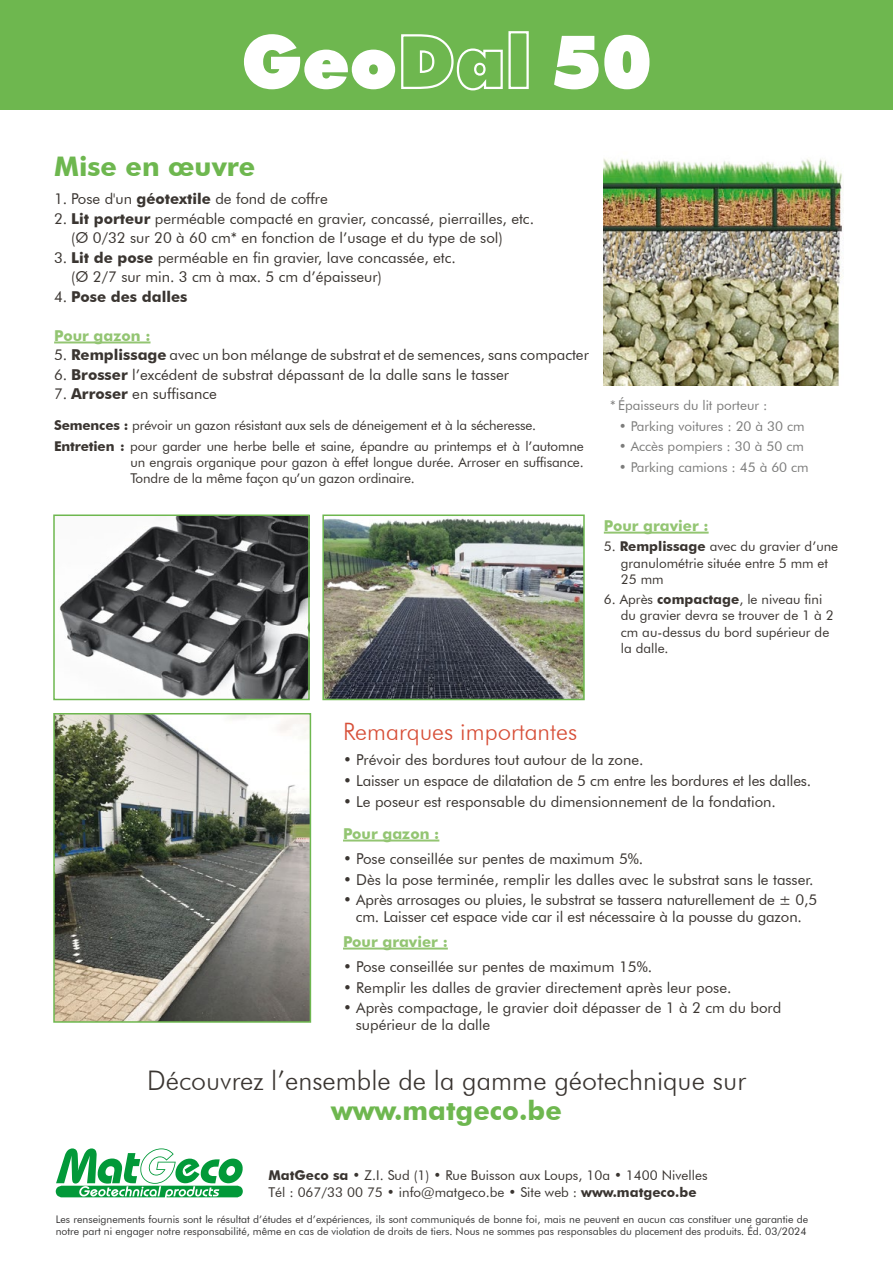
<style>
.page{position:relative;width:893px;height:1263px;background:#fff}
.page>*{position:absolute;margin:0;border:0;box-sizing:border-box;transform-origin:0 0}
.t1{font:900 73.5px "Futura BT";color:#fff}
.t2{font:300 27px "Futura BT";color:#3a3531}
.t3{font:700 27px "Futura BT";color:#6eb74f}
.t4{font:300 24px "Futura BT";color:#d74f38}
.t5{font:15px/19.5px "Futura BT";color:#3a3531}
.t6{font:700 15px "Futura BT";color:#93c572}
.t7{font:700 15px "Futura BT";color:#3a3531}
.t8{font:13.5px/16.2px "Futura BT";letter-spacing:-.01em;color:#3a3531}
.t9{font:13.5px "Futura BT";color:#7c7c7b}
.t10{font:10.5px/12.6px "Futura BT";color:#373636}
.s1{font-weight:700}
.s2{font-weight:400}
</style>
<div class="page">
<div style="left:0;top:0;width:893px;height:109px;background:#6eb74f"></div>
<svg style="left:56px;top:1148px;width:187px;height:49px"></svg>
<hr style="left:54px;top:341px;width:96px;height:2px;background:#93c572">
<hr style="left:343px;top:839px;width:96px;height:2px;background:#93c572">
<hr style="left:343px;top:947px;width:105px;height:2px;background:#93c572">
<img style="left:604px;top:158px;width:239px;height:228px">
<hr style="left:604px;top:532px;width:105px;height:2px;background:#93c572">
<img style="left:325px;top:518px;width:257px;height:179px">
<div style="left:322px;top:514px;width:263px;height:186px;border:2px solid #6eb74f"></div>
<img style="left:59px;top:517px;width:248px;height:180px">
<div style="left:53px;top:514px;width:257px;height:186px;border:2px solid #6eb74f"></div>
<img style="left:56px;top:716px;width:252px;height:304px">
<div style="left:53px;top:713px;width:258px;height:310px;border:2px solid #6eb74f"></div>
<h1 class="t1" style="left:241px;top:17px;width:413px">GeoDal 50</h1>
<h2 class="t3" style="left:54px;top:150px;width:203px">Mise en œuvre</h2>
<p class="t5" style="left:54px;top:189px;width:275px">1. Pose d'un <span class="s1">géotextile</span> de fond de coffre</p>
<p class="t5" style="left:71px;top:209px;width:464px;text-indent:-17px">2. <span class="s1">Lit porteur</span> perméable compacté en gravier, concassé, pierrailles, etc. (Ø 0/32 sur 20 à 60 cm* en fonction de l’usage et du type de sol)</p>
<p class="t5" style="left:71px;top:248px;width:386px;text-indent:-17px">3. <span class="s1">Lit de pose</span> perméable en fin gravier, lave concassée, etc. (Ø 2/7 sur min. 3 cm à max. 5 cm d’épaisseur)</p>
<p class="t7" style="left:54px;top:287px;width:135px"><span class="s2">4.</span> Pose des dalles</p>
<p class="t6" style="left:54px;top:326px;width:98px">Pour gazon :</p>
<p class="t5" style="left:54px;top:345px;width:536px">5. <span class="s1">Remplissage</span> avec un bon mélange de substrat et de semences, sans compacter</p>
<p class="t5" style="left:54px;top:365px;width:456px">6. <span class="s1">Brosser</span> l’excédent de substrat dépassant de la dalle sans le tasser</p>
<p class="t5" style="left:54px;top:384px;width:164px">7. <span class="s1">Arroser</span> en suffisance</p>
<p class="t8" style="left:54px;top:415px;width:531px;line-height:20.4px"><span class="s1">Semences :</span> prévoir un gazon résistant aux sels de déneigement et à la sécheresse.<br><span class="s1">Entretien :</span> pour garder une herbe belle et saine, épandre au printemps et à l’automne</p>
<p class="t8" style="left:131px;top:454px;width:455px">un engrais organique pour gazon à effet longue durée. Arroser en suffisance.<br>Tondre de la même façon qu’un gazon ordinaire.</p>
<p class="t9" style="left:610px;top:397px;width:159px">* Épaisseurs du lit porteur :</p>
<p class="t9" style="left:619px;top:418px;width:187px">• Parking voitures : 20 à 30 cm</p>
<p class="t9" style="left:619px;top:438px;width:187px">• Accès pompiers : 30 à 50 cm</p>
<p class="t9" style="left:619px;top:458px;width:192px">• Parking camions : 45 à 60 cm</p>
<p class="t6" style="left:604px;top:516px;width:106px">Pour gravier :</p>
<p class="t8" style="left:621px;top:538px;width:219px;text-indent:-17px">5. <span class="s1">Remplissage</span> avec du gravier d’une granulométrie située entre 5 mm et<br>25 mm</p>
<p class="t8" style="left:621px;top:591px;width:214px;text-indent:-17px">6. Après <span class="s1">compactage</span>, le niveau fini du gravier devra se trouver de 1 à 2 cm au-dessus du bord supérieur de la dalle.</p>
<h3 class="t4" style="left:343px;top:717px;width:236px">Remarques importantes</h3>
<p class="t5" style="left:343px;top:750px;width:302px">• Prévoir des bordures tout autour de la zone.</p>
<p class="t5" style="left:343px;top:771px;width:470px">• Laisser un espace de dilatation de 5 cm entre les bordures et les dalles.</p>
<p class="t5" style="left:343px;top:792px;width:434px">• Le poseur est responsable du dimensionnement de la fondation.</p>
<p class="t6" style="left:343px;top:824px;width:98px">Pour gazon :</p>
<p class="t5" style="left:343px;top:849px;width:302px">• Pose conseillée sur pentes de maximum 5%.</p>
<p class="t5" style="left:343px;top:869px;width:472px">• Dès la pose terminée, remplir les dalles avec le substrat sans le tasser.</p>
<p class="t5" style="left:343px;top:892px;width:476px;line-height:16.5px;text-align:center">• Après arrosages ou pluies, le substrat se tassera naturellement de ± 0,5 cm. Laisser cet espace vide car il est nécessaire à la pousse du gazon.</p>
<p class="t6" style="left:343px;top:932px;width:106px">Pour gravier :</p>
<p class="t5" style="left:343px;top:957px;width:311px">• Pose conseillée sur pentes de maximum 15%.</p>
<p class="t5" style="left:343px;top:977px;width:390px">• Remplir les dalles de gravier directement après leur pose.</p>
<p class="t5" style="left:356px;top:1000px;width:427px;line-height:16.5px;text-indent:-13px">• Après compactage, le gravier doit dépasser de 1 à 2 cm du bord supérieur de la dalle</p>
<h2 class="t2" style="left:147px;top:1064px;width:600px">Découvrez l’ensemble de la gamme géotechnique sur</h2>
<h2 class="t3" style="left:331px;top:1094px;width:232px">www.matgeco.be</h2>
<p class="t8" style="left:268px;top:1167px;width:441px"><span class="s1">MatGeco sa</span> • Z.I. Sud (1) • Rue Buisson aux Loups, 10a • 1400 Nivelles<br>Tél : 067/33 00 75 • info@matgeco.be • Site web : <span class="s1">www.matgeco.be</span></p>
<p class="t10" style="left:56px;top:1213px;width:754px">Les renseignements fournis sont le résultat d’études et d’expériences, ils sont communiqués de bonne foi, mais ne peuvent en aucun cas constituer une garantie de notre part ni engager notre responsabilité, même en cas de violation de droits de tiers. Nous ne sommes pas responsables du placement des produits. Éd. 03/2024</p>
</div>
